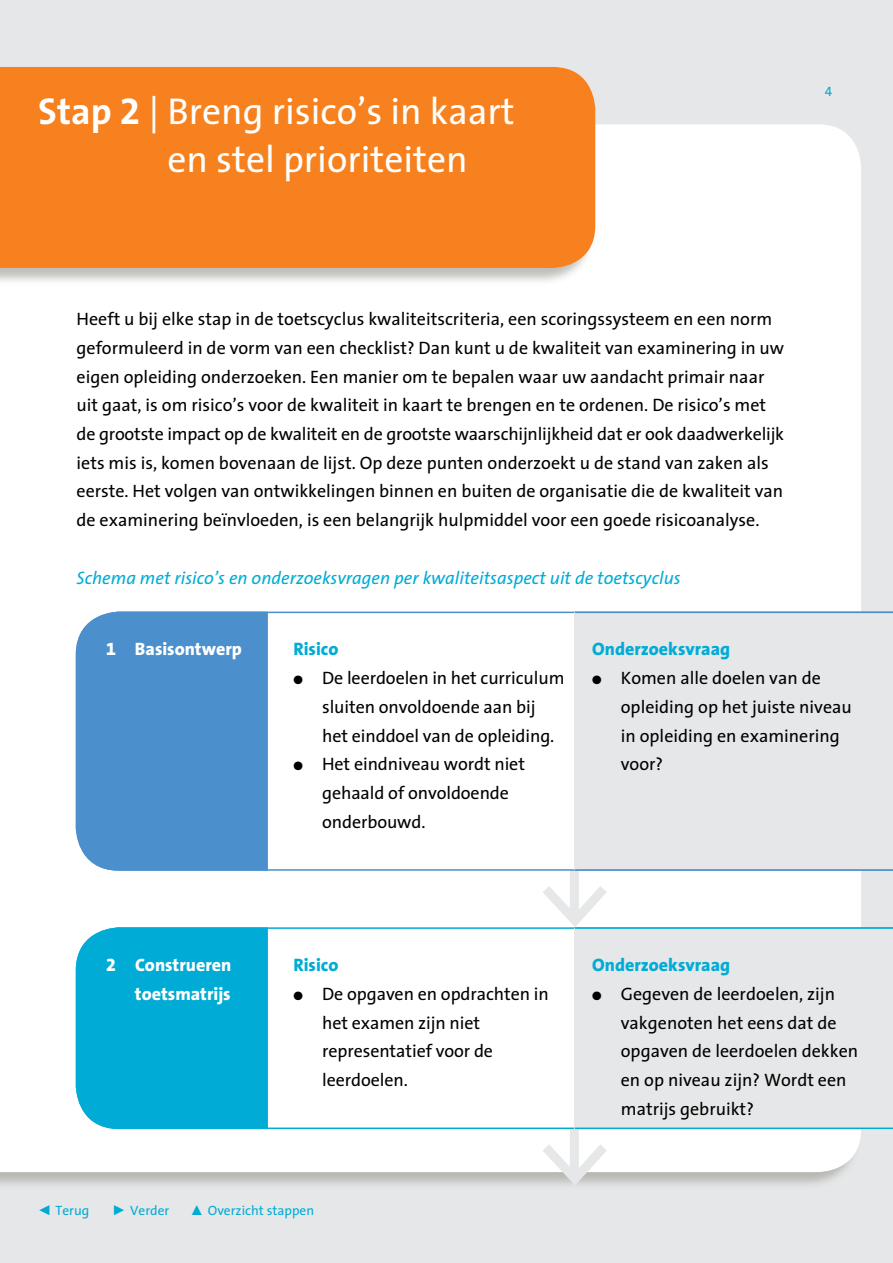
<style>
.page{position:relative;width:893px;height:1263px;background:#e6e7e8}
.page>*{position:absolute;margin:0;border:0;box-sizing:border-box;transform-origin:0 0}
.t1{font:37.5px/47.8px "Cito The Sans";color:#fff}
.t2{font:18px/28.7px "Cito The Sans";color:#000}
.t3{font:italic 18px "Cito The Sans";color:#00acd5}
.t4{font:800 18px "Cito The Sans";color:#00acd5}
.t5{font:800 18px/28.7px "Cito The Sans";color:#fff;text-align:right}
.t6{font:13.5px "Cito The Sans";color:#00acd5}
.s1{font-weight:700}
.s2{font-family:"Arial";font-size:14.25px}
</style>
<div class="page">
<div style="left:0;top:124px;width:861px;height:1048px;background:#fff"></div>
<svg style="left:533px;top:876px;width:83px;height:50px"></svg>
<div style="left:570px;top:864px;width:9px;height:51px;background:#e6e7e8"></div>
<svg style="left:533px;top:1135px;width:83px;height:50px"></svg>
<div style="left:570px;top:1122px;width:9px;height:51px;background:#e6e7e8"></div>
<div style="left:269px;top:611px;width:624px;height:260px;background:#fff"></div>
<svg style="left:574px;top:612px;width:319px;height:259px"></svg>
<div style="left:269px;top:926px;width:624px;height:204px;background:#fff"></div>
<svg style="left:574px;top:927px;width:319px;height:202px"></svg>
<div style="left:75px;top:611px;width:194px;height:260px;background:#4b8fcc"></div>
<div style="left:75px;top:926px;width:194px;height:204px;background:#00acd5"></div>
<div style="left:0;top:67px;width:595px;height:219px;background:#a9a9a4;opacity:.75"></div>
<div style="left:0;top:67px;width:595px;height:201px;background:#f6811e"></div>
<h1 class="t1" style="left:167px;top:87px;width:349px;text-indent:-129px"><span class="s1">Stap 2</span> | Breng risico’s in kaart en stel prioriteiten</h1>
<p class="t6" style="left:825px;top:80px;width:9px">4</p>
<p class="t2" style="left:77px;top:304px;width:709px">Heeft u bij elke stap in de toetscyclus kwaliteitscriteria, een scoringssysteem en een norm geformuleerd in de vorm van een checklist? Dan kunt u de kwaliteit van examinering in uw eigen opleiding onderzoeken. Een manier om te bepalen waar uw aandacht primair naar uit gaat, is om risico’s voor de kwaliteit in kaart te brengen en te ordenen. De risico’s met de grootste impact op de kwaliteit en de grootste waarschijnlijkheid dat er ook daadwerkelijk iets mis is, komen bovenaan de lijst. Op deze punten onderzoekt u de stand van zaken als eerste. Het volgen van ontwikkelingen binnen en buiten de organisatie die de kwaliteit van de examinering beïnvloeden, is een belangrijk hulpmiddel voor een goede risicoanalyse.</p>
<p class="t3" style="left:77px;top:562px;width:606px">Schema met risico’s en onderzoeksvragen per kwaliteitsaspect uit de toetscyclus</p>
<p class="t5" style="left:106px;top:635px;width:137px">1 Basisontwerp</p>
<p class="t4" style="left:293px;top:634px;width:47px">Risico</p>
<p class="t2" style="left:322px;top:663px;width:244px;text-indent:-29px">● De leerdoelen in het curriculum sluiten onvoldoende aan bij het einddoel van de opleiding.</p>
<p class="t2" style="left:322px;top:749px;width:204px;text-indent:-29px">● Het eindniveau wordt niet gehaald of onvoldoende onderbouwd.</p>
<p class="t4" style="left:592px;top:634px;width:140px">Onderzoeksvraag</p>
<p class="t2" style="left:621px;top:663px;width:233px;text-indent:-29px">● Komen alle doelen van de opleiding op het juiste niveau in opleiding en examinering voor?</p>
<p class="t5" style="left:106px;top:950px;width:127px">2 Construeren toetsmatrijs</p>
<p class="t4" style="left:293px;top:950px;width:47px">Risico</p>
<p class="t2" style="left:322px;top:979px;width:228px;text-indent:-29px">● De opgaven en opdrachten in het examen zijn niet representatief voor de leerdoelen.</p>
<p class="t6" style="left:37px;top:1199px;width:53px"><span class="s2">◄</span> Terug</p>
<p class="t6" style="left:112px;top:1199px;width:59px"><span class="s2">►</span> Verder</p>
<p class="t6" style="left:190px;top:1199px;width:126px"><span class="s2">▲</span> Overzicht stappen</p>
<p class="t4" style="left:592px;top:950px;width:140px">Onderzoeksvraag</p>
<p class="t2" style="left:621px;top:979px;width:239px;text-indent:-29px">● Gegeven de leerdoelen, zijn vakgenoten het eens dat de opgaven de leerdoelen dekken en op niveau zijn? Wordt een matrijs gebruikt?</p>
</div>
